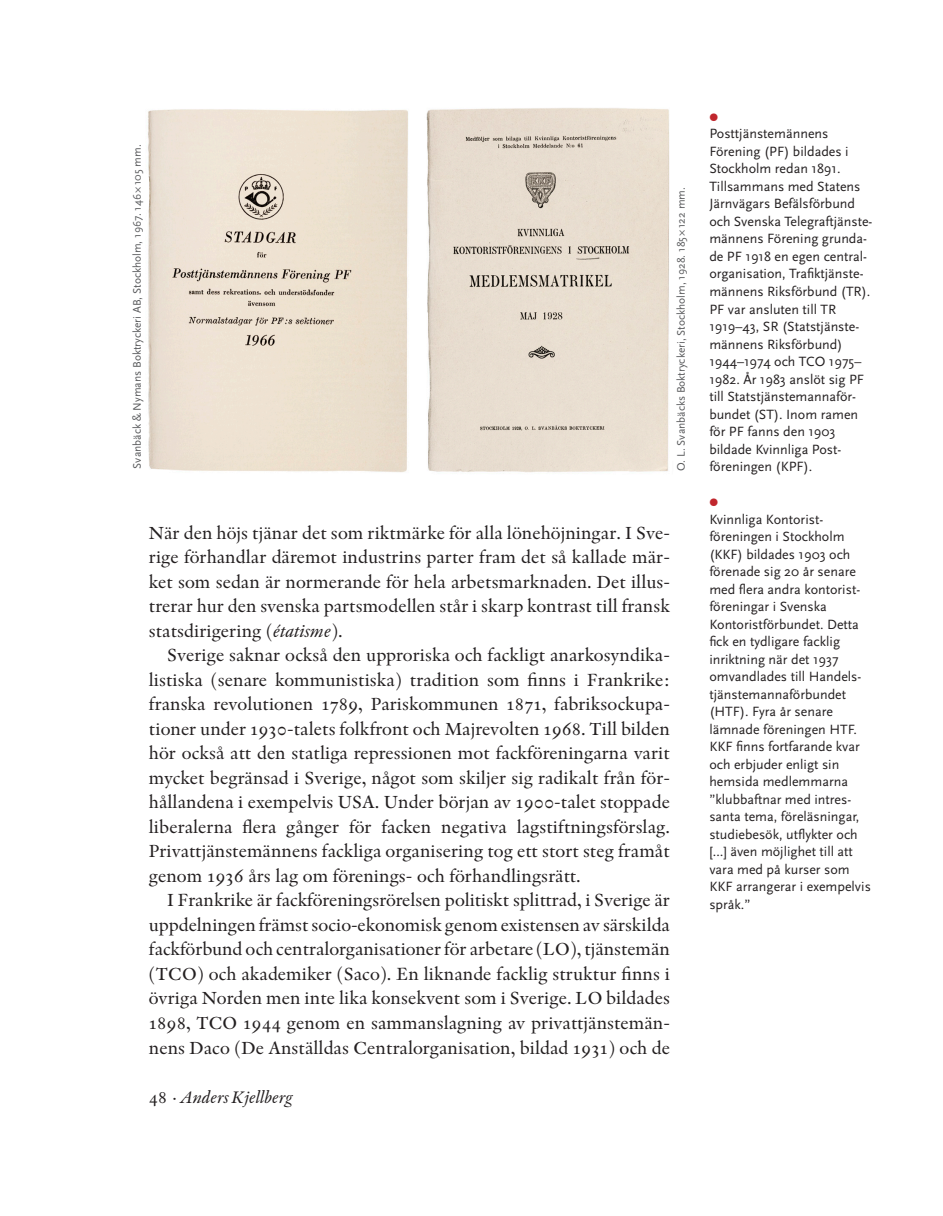
<style>
.page{position:relative;width:943px;height:1216px;background:#fff}
.page>*{position:absolute;margin:0;border:0;box-sizing:border-box;transform-origin:0 0}
.Brödtext{font:18.38px/24.5px "Indigo Antiqua Pro Text";color:#231f20;text-align:justify}
.t1{font:italic 17.5px "Indigo Antiqua Pro Text";color:#231f20}
.bildtext__GÄLLER{font:14px/17.5px "Scala Sans OT";color:#231f20}
.bildtext__tryckeri{font:11.38px "Scala Sans OT";color:#57585a}
.bildtext__GÄLLER-2{font:10.5px "Mathematical Pi Six";color:#c0262d}
.s1{font-style:italic}
.s2{font-style:normal}
</style>
<div class="page">
<img style="left:426px;top:108px;width:244px;height:364px">
<img style="left:148px;top:109px;width:260px;height:363px">
<p class="bildtext__tryckeri" style="left:131px;top:468px;width:325px;rotate:-90deg">Svanbäck &amp; Nymans Boktryckeri AB, Stockholm, 1967. 146×105 mm.</p>
<p class="bildtext__tryckeri" style="left:675px;top:471px;width:285px;rotate:-90deg">O. L. Svanbäcks Boktryckeri, Stockholm, 1928. 185×122 mm.</p>
<p class="Brödtext" style="left:149px;top:520px;width:522px">När den höjs tjänar det som riktmärke för alla lönehöjningar. I Sve&shy;rige förhandlar däremot industrins parter fram det så kallade mär&shy;ket som sedan är normerande för hela arbetsmarknaden. Det illus&shy;trerar hur den svenska partsmodellen står i skarp kontrast till fransk statsdirigering (<span class="s1">étatisme</span>).</p>
<p class="Brödtext" style="left:149px;top:643px;width:522px;text-indent:18px">Sverige saknar också den upproriska och fackligt anarkosyndika&shy;listiska (senare kommunistiska) tradition som finns i Frankrike: franska revolutionen 1789, Pariskommunen 1871, fabriksockupa&shy;tioner under 1930-talets folkfront och Majrevolten 1968. Till bilden hör också att den statliga repressionen mot fackföreningarna varit mycket begränsad i Sverige, något som skiljer sig radikalt från för&shy;hållandena i exempelvis USA. Under början av 1900-talet stoppade liberalerna flera gånger för facken negativa lagstiftningsförslag.<br>Privattjänstemännens fackliga organisering tog ett stort steg framåt genom 1936 års lag om förenings- och förhandlingsrätt.</p>
<p class="Brödtext" style="left:149px;top:888px;width:522px;text-indent:18px">I Frankrike är fackföreningsrörelsen politiskt splittrad, i Sverige är uppdelningen främst socio-ekonomisk genom existensen av särskilda fackförbund och centralorganisationer för arbetare (LO), tjänstemän (TCO) och akademiker (Saco). En liknande facklig struktur finns i övriga Norden men inte lika konsekvent som i Sverige. LO bildades 1898, TCO 1944 genom en sammanslagning av privattjänstemän&shy;nens Daco (De Anställdas Centralorganisation, bildad 1931) och de</p>
<p class="t1" style="left:149px;top:1086px;width:145px"><span class="s2">48</span> · Anders Kjellberg</p>
<p class="bildtext__GÄLLER-2" style="left:709px;top:113px;width:10px">d</p>
<p class="bildtext__GÄLLER" style="left:709px;top:125px;width:165px">Posttjänstemännens<br>Förening (PF) bildades i<br>Stockholm redan 1891.<br>Tillsammans med Statens<br>Järnvägars Befälsförbund och Svenska Telegraftjänste&shy;männens Förening grunda&shy;de PF 1918 en egen central&shy;organisation, Trafiktjänste&shy;männens Riksförbund (TR).<br>PF var ansluten till TR<br>1919–43, SR (Statstjänste&shy;männens Riksförbund)<br>1944–1974 och TCO 1975–<br>1982. År 1983 anslöt sig PF till Statstjänstemannaför&shy;bundet (ST). Inom ramen för PF fanns den 1903 bildade Kvinnliga Post&shy;föreningen (KPF).</p>
<p class="bildtext__GÄLLER-2" style="left:709px;top:498px;width:10px">d</p>
<p class="bildtext__GÄLLER" style="left:709px;top:510px;width:163px">Kvinnliga Kontorist&shy;föreningen i Stockholm (KKF) bildades 1903 och förenade sig 20 år senare med flera andra kontorist&shy;föreningar i Svenska<br>Kontoristförbundet. Detta fick en tydligare facklig inriktning när det 1937 omvandlades till Handels&shy;tjänstemannaförbundet (HTF). Fyra år senare lämnade föreningen HTF.<br>KKF finns fortfarande kvar och erbjuder enligt sin hemsida medlemmarna ”klubbaftnar med intres&shy;santa tema, föreläsningar, studiebesök, utflykter och […] även möjlighet till att vara med på kurser som<br>KKF arrangerar i exempelvis språk.”</p>
</div>
